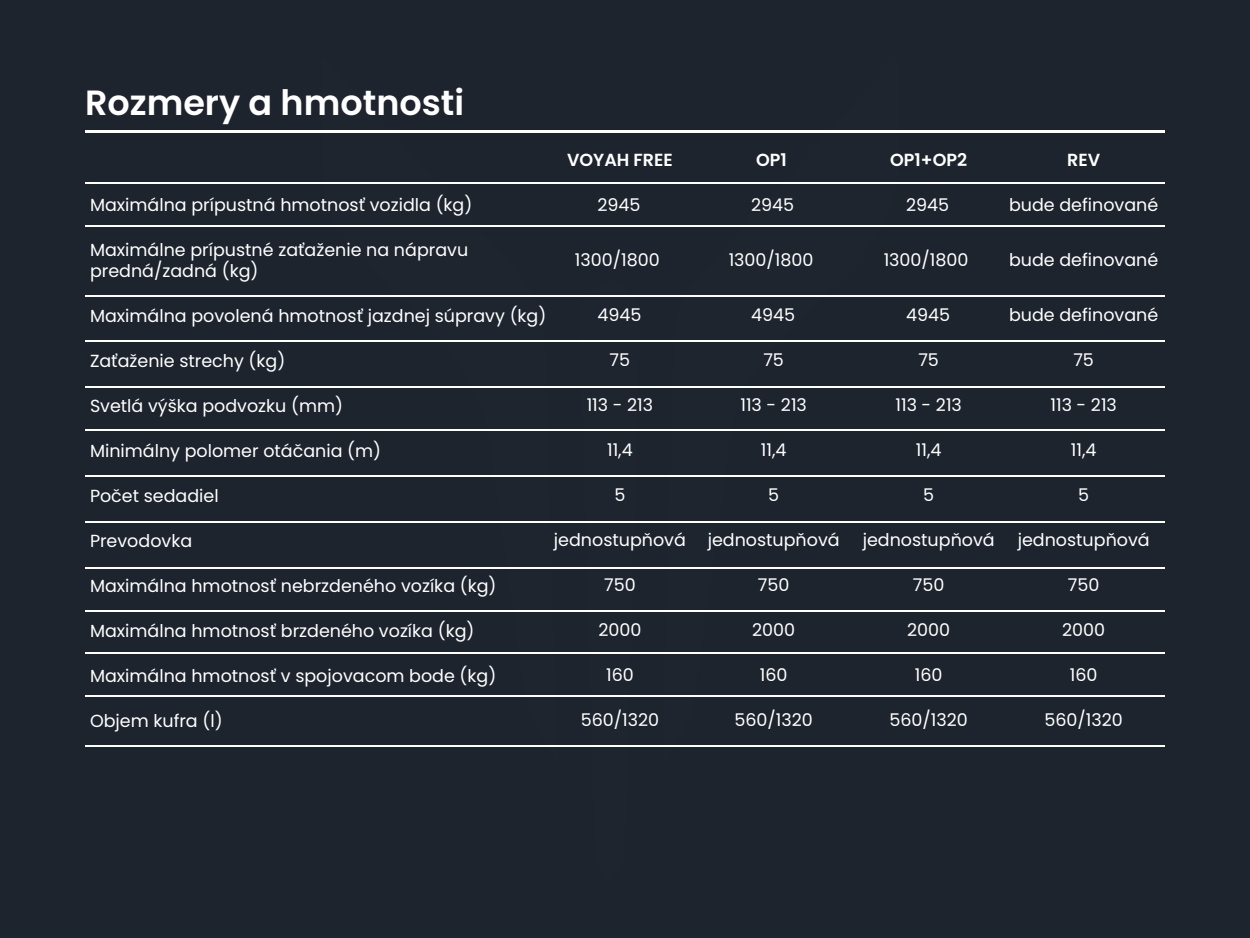
<style>
.page{position:relative;width:1250px;height:938px;background:#1d242d}
.page>*{position:absolute;margin:0;border:0;box-sizing:border-box;transform-origin:0 0}
.t1{font:600 35px "Poppins";color:#fff}
.t2{font:17.5px/21px "Poppins";color:#fff}
.t3{font:600 17.5px "Poppins";color:#fff}
</style>
<div class="page">
<svg style="left:662px;top:132px;width:237px;height:615px"></svg>
<svg style="left:321px;top:132px;width:236px;height:615px"></svg>
<svg style="left:579px;top:296px;width:61px;height:451px"></svg>
<hr style="left:85px;top:130px;width:1080px;height:2px;background:#fff">
<hr style="left:85px;top:182px;width:1080px;height:2px;background:#fff">
<hr style="left:85px;top:225px;width:1080px;height:1px;background:#fff">
<hr style="left:85px;top:295px;width:1080px;height:1px;background:#fff">
<hr style="left:85px;top:340px;width:1080px;height:1px;background:#fff">
<hr style="left:85px;top:386px;width:1080px;height:2px;background:#fff">
<hr style="left:85px;top:429px;width:1080px;height:1px;background:#fff">
<hr style="left:85px;top:475px;width:1080px;height:1px;background:#fff">
<hr style="left:85px;top:521px;width:1080px;height:1px;background:#fff">
<hr style="left:85px;top:568px;width:1080px;height:1px;background:#fff">
<hr style="left:85px;top:610px;width:1080px;height:1px;background:#fff">
<hr style="left:85px;top:652px;width:1080px;height:2px;background:#fff">
<hr style="left:85px;top:695px;width:1080px;height:1px;background:#fff">
<hr style="left:85px;top:745px;width:1080px;height:1px;background:#fff">
<h1 class="t1" style="left:85px;top:82px;width:381px">Rozmery a hmotnosti</h1>
<p class="t2" style="left:90px;top:194px;width:384px">Maximálna prípustná hmotnosť vozidla (kg)</p>
<p class="t2" style="left:90px;top:239px;width:380px">Maximálne prípustné zaťaženie na nápravu predná/zadná (kg)</p>
<p class="t2" style="left:90px;top:305px;width:458px">Maximálna povolená hmotnosť jazdnej súpravy (kg)</p>
<p class="t2" style="left:90px;top:350px;width:197px">Zaťaženie strechy (kg)</p>
<p class="t2" style="left:90px;top:395px;width:255px">Svetlá výška podvozku (mm)</p>
<p class="t2" style="left:90px;top:440px;width:293px">Minimálny polomer otáčania (m)</p>
<p class="t2" style="left:90px;top:485px;width:130px">Počet sedadiel</p>
<p class="t2" style="left:90px;top:530px;width:104px">Prevodovka</p>
<p class="t2" style="left:90px;top:575px;width:408px">Maximálna hmotnosť nebrzdeného vozíka (kg)</p>
<p class="t2" style="left:90px;top:620px;width:386px">Maximálna hmotnosť brzdeného vozíka (kg)</p>
<p class="t2" style="left:90px;top:665px;width:408px">Maximálna hmotnosť v spojovacom bode (kg)</p>
<p class="t2" style="left:90px;top:710px;width:134px">Objem kufra (l)</p>
<p class="t3" style="left:567px;top:150px;width:107px">VOYAH FREE</p>
<p class="t2" style="left:597px;top:194px;width:45px">2945</p>
<p class="t2" style="left:575px;top:249px;width:86px">1300/1800</p>
<p class="t2" style="left:597px;top:304px;width:46px">4945</p>
<p class="t2" style="left:610px;top:349px;width:22px">75</p>
<p class="t2" style="left:587px;top:394px;width:68px">113 - 213</p>
<p class="t2" style="left:607px;top:439px;width:27px">11,4</p>
<p class="t2" style="left:614px;top:484px;width:12px">5</p>
<p class="t2" style="left:554px;top:529px;width:134px">jednostupňová</p>
<p class="t2" style="left:604px;top:574px;width:33px">750</p>
<p class="t2" style="left:598px;top:619px;width:45px">2000</p>
<p class="t2" style="left:606px;top:664px;width:29px">160</p>
<p class="t2" style="left:581px;top:709px;width:80px">560/1320</p>
<p class="t3" style="left:756px;top:150px;width:32px">OP1</p>
<p class="t2" style="left:751px;top:194px;width:45px">2945</p>
<p class="t2" style="left:729px;top:249px;width:86px">1300/1800</p>
<p class="t2" style="left:751px;top:304px;width:46px">4945</p>
<p class="t2" style="left:763px;top:349px;width:22px">75</p>
<p class="t2" style="left:740px;top:394px;width:68px">113 - 213</p>
<p class="t2" style="left:761px;top:439px;width:27px">11,4</p>
<p class="t2" style="left:768px;top:484px;width:12px">5</p>
<p class="t2" style="left:708px;top:529px;width:134px">jednostupňová</p>
<p class="t2" style="left:758px;top:574px;width:33px">750</p>
<p class="t2" style="left:752px;top:619px;width:45px">2000</p>
<p class="t2" style="left:760px;top:664px;width:29px">160</p>
<p class="t2" style="left:735px;top:709px;width:80px">560/1320</p>
<p class="t3" style="left:890px;top:150px;width:78px">OP1+OP2</p>
<p class="t2" style="left:906px;top:194px;width:45px">2945</p>
<p class="t2" style="left:884px;top:249px;width:86px">1300/1800</p>
<p class="t2" style="left:906px;top:304px;width:46px">4945</p>
<p class="t2" style="left:918px;top:349px;width:22px">75</p>
<p class="t2" style="left:895px;top:394px;width:68px">113 - 213</p>
<p class="t2" style="left:916px;top:439px;width:27px">11,4</p>
<p class="t2" style="left:923px;top:484px;width:12px">5</p>
<p class="t2" style="left:863px;top:529px;width:134px">jednostupňová</p>
<p class="t2" style="left:913px;top:574px;width:33px">750</p>
<p class="t2" style="left:907px;top:619px;width:45px">2000</p>
<p class="t2" style="left:915px;top:664px;width:29px">160</p>
<p class="t2" style="left:890px;top:709px;width:80px">560/1320</p>
<p class="t3" style="left:1067px;top:150px;width:34px">REV</p>
<p class="t2" style="left:1009px;top:194px;width:151px">bude definované</p>
<p class="t2" style="left:1009px;top:249px;width:151px">bude definované</p>
<p class="t2" style="left:1009px;top:304px;width:151px">bude definované</p>
<p class="t2" style="left:1073px;top:349px;width:22px">75</p>
<p class="t2" style="left:1050px;top:394px;width:68px">113 - 213</p>
<p class="t2" style="left:1071px;top:439px;width:27px">11,4</p>
<p class="t2" style="left:1078px;top:484px;width:12px">5</p>
<p class="t2" style="left:1018px;top:529px;width:134px">jednostupňová</p>
<p class="t2" style="left:1068px;top:574px;width:33px">750</p>
<p class="t2" style="left:1062px;top:619px;width:45px">2000</p>
<p class="t2" style="left:1070px;top:664px;width:29px">160</p>
<p class="t2" style="left:1045px;top:709px;width:80px">560/1320</p>
</div>
